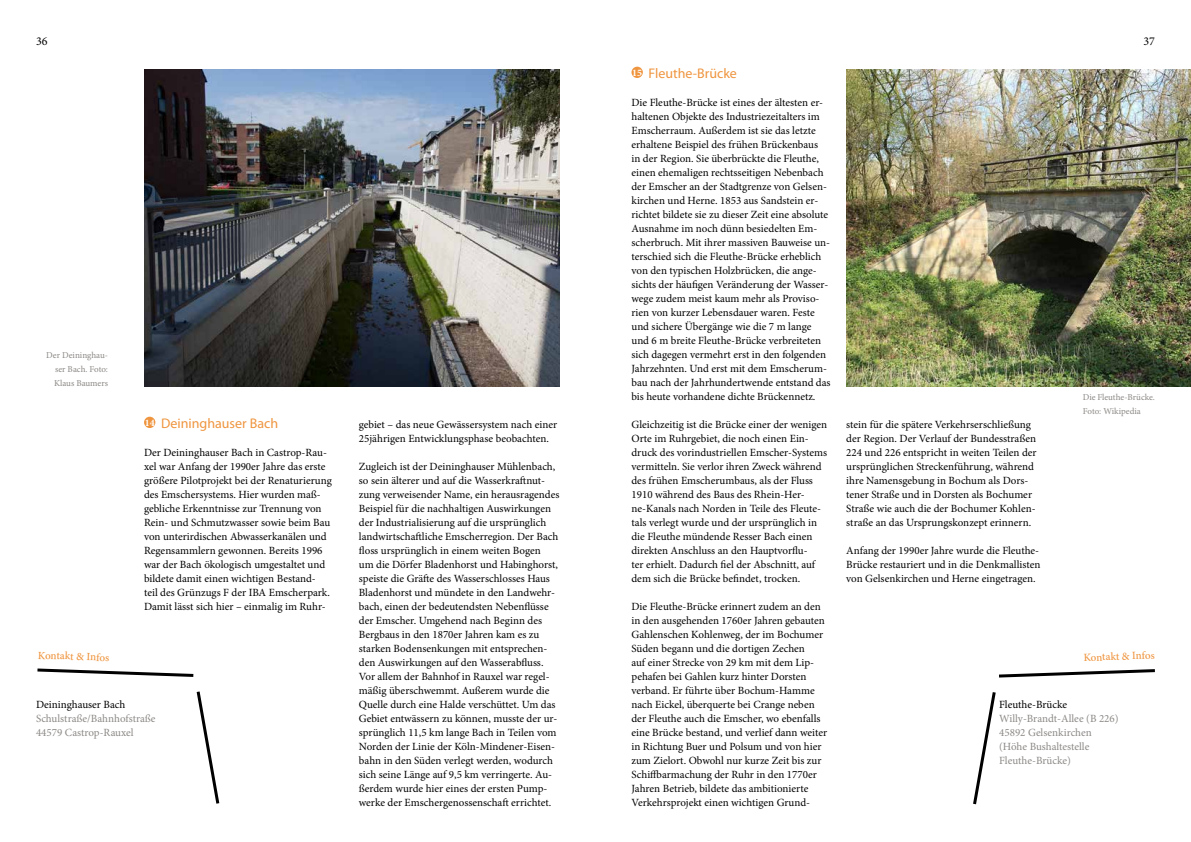
<style>
.page{position:relative;width:1191px;height:842px;background:#fff}
.page>*{position:absolute;margin:0;border:0;box-sizing:border-box;transform-origin:0 0}
.t1{font:14px "Myriad Pro";color:#ef953f}
.t2{font:12px "Minion Pro";color:#000}
.t3{font:11px/14px "Minion Pro";color:#000}
.t4{font:11px/14px "Minion Pro";color:#8c8986}
.t5{font:500 11px "Minion Pro";color:#ef953f}
.t6{font:700 10px "Minion Pro";color:#fff}
.t7{font:9px/14px "Minion Pro";color:#8c8986;text-align:justify}
</style>
<div class="page">
<img style="left:144px;top:69px;width:415px;height:317px">
<div style="left:144px;top:417px;width:11px;height:11px;background:#ef953f;border-radius:50%"></div>
<svg style="left:196px;top:691px;width:24px;height:113px"></svg>
<svg style="left:37px;top:668px;width:157px;height:9px"></svg>
<img style="left:846px;top:69px;width:345px;height:317px">
<svg style="left:999px;top:669px;width:156px;height:9px"></svg>
<svg style="left:973px;top:692px;width:23px;height:113px"></svg>
<div style="left:631px;top:67px;width:12px;height:11px;background:#ef953f;border-radius:50%"></div>
<p class="t2" style="left:36px;top:33px;width:13px">36</p>
<p class="t2" style="left:1143px;top:33px;width:13px">37</p>
<p class="t7" style="left:54px;top:348px;width:55px;text-indent:-8px">Der Deininghau&shy;ser Bach. Foto:<br>Klaus Baumers</p>
<p class="t1" style="left:161px;top:415px;width:119px">Deininghauser Bach</p>
<p class="t3" style="left:144px;top:446px;width:189px">Der Deininghauser Bach in Castrop-Rau&shy;xel war Anfang der 1990er Jahre das erste größere Pilotprojekt bei der Renaturierung des Emschersystems. Hier wurden maß&shy;gebliche Erkenntnisse zur Trennung von Rein- und Schmutzwasser sowie beim Bau von unterirdischen Abwasserkanälen und Regensammlern gewonnen. Bereits 1996 war der Bach ökologisch umgestaltet und bildete damit einen wichtigen Bestand&shy;teil des Grünzugs F der IBA Emscherpark.<br>Damit lässt sich hier – einmalig im Ruhr-</p>
<p class="t6" style="left:145px;top:416px;width:11px">14</p>
<p class="t5" style="left:38px;top:648px;width:73px;rotate:2deg">Kontakt &amp; Infos</p>
<p class="t3" style="left:36px;top:698px;width:91px">Deininghauser Bach</p>
<p class="t4" style="left:36px;top:712px;width:121px">Schulstraße/Bahnhofstraße<br>44579 Castrop-Rauxel</p>
<p class="t3" style="left:359px;top:418px;width:200px">gebiet – das neue Gewässersystem nach einer<br>25jährigen Entwicklungsphase beobachten.</p>
<p class="t3" style="left:359px;top:460px;width:202px">Zugleich ist der Deininghauser Mühlenbach, so sein älterer und auf die Wasserkraftnut&shy;zung verweisender Name, ein herausragendes Beispiel für die nachhaltigen Auswirkungen der Industrialisierung auf die ursprünglich landwirtschaftliche Emscherregion. Der Bach floss ursprünglich in einem weiten Bogen<br>um die Dörfer Bladenhorst und Habinghorst, speiste die Gräfte des Wasserschlosses Haus Bladenhorst und mündete in den Landwehr&shy;bach, einen der bedeutendsten Nebenflüsse der Emscher. Umgehend nach Beginn des Bergbaus in den 1870er Jahren kam es zu starken Bodensenkungen mit entsprechen&shy;den Auswirkungen auf den Wasserabfluss.<br>Vor allem der Bahnhof in Rauxel war regel&shy;mäßig überschwemmt. Außerem wurde die Quelle durch eine Halde verschüttet. Um das Gebiet entwässern zu können, musste der ur&shy;sprünglich 11,5 km lange Bach in Teilen vom Norden der Linie der Köln-Mindener-Eisen&shy;bahn in den Süden verlegt werden, wodurch sich seine Länge auf 9,5 km verringerte. Au&shy;ßerdem wurde hier eines der ersten Pump&shy;werke der Emschergenossenschaft errichtet.</p>
<p class="t1" style="left:648px;top:65px;width:90px">Fleuthe-Brücke</p>
<p class="t3" style="left:631px;top:96px;width:201px">Die Fleuthe-Brücke ist eines der ältesten er&shy;haltenen Objekte des Industriezeitalters im Emscherraum. Außerdem ist sie das letzte erhaltene Beispiel des frühen Brückenbaus<br>in der Region. Sie überbrückte die Fleuthe, einen ehemaligen rechtsseitigen Nebenbach der Emscher an der Stadtgrenze von Gelsen&shy;kirchen und Herne. 1853 aus Sandstein er&shy;richtet bildete sie zu dieser Zeit eine absolute Ausnahme im noch dünn besiedelten Em&shy;scherbruch. Mit ihrer massiven Bauweise un&shy;terschied sich die Fleuthe-Brücke erheblich von den typischen Holzbrücken, die ange&shy;sichts der häufigen Veränderung der Wasser&shy;wege zudem meist kaum mehr als Proviso&shy;rien von kurzer Lebensdauer waren. Feste und sichere Übergänge wie die 7 m lange und 6 m breite Fleuthe-Brücke verbreiteten sich dagegen vermehrt erst in den folgenden Jahrzehnten. Und erst mit dem Emscherum&shy;bau nach der Jahrhundertwende entstand das bis heute vorhandene dichte Brückennetz.</p>
<p class="t3" style="left:631px;top:418px;width:197px">Gleichzeitig ist die Brücke einer der wenigen Orte im Ruhrgebiet, die noch einen Ein&shy;druck des vorindustriellen Emscher-Systems vermitteln. Sie verlor ihren Zweck während des frühen Emscherumbaus, als der Fluss 1910 während des Baus des Rhein-Her&shy;ne-Kanals nach Norden in Teile des Fleute&shy;tals verlegt wurde und der ursprünglich in die Fleuthe mündende Resser Bach einen direkten Anschluss an den Hauptvorflu-<br>ter erhielt. Dadurch fiel der Abschnitt, auf dem sich die Brücke befindet, trocken.</p>
<p class="t3" style="left:631px;top:600px;width:197px">Die Fleuthe-Brücke erinnert zudem an den in den ausgehenden 1760er Jahren gebauten Gahlenschen Kohlenweg, der im Bochumer Süden begann und die dortigen Zechen<br>auf einer Strecke von 29 km mit dem Lip&shy;pehafen bei Gahlen kurz hinter Dorsten verband. Er führte über Bochum-Hamme nach Eickel, überquerte bei Crange neben der Fleuthe auch die Emscher, wo ebenfalls eine Brücke bestand, und verlief dann weiter in Richtung Buer und Polsum und von hier zum Zielort. Obwohl nur kurze Zeit bis zur Schiffbarmachung der Ruhr in den 1770er Jahren Betrieb, bildete das ambitionierte Verkehrsprojekt einen wichtigen Grund-</p>
<p class="t6" style="left:632px;top:66px;width:11px">15</p>
<p class="t3" style="left:846px;top:418px;width:192px">stein für die spätere Verkehrserschließung der Region. Der Verlauf der Bundesstraßen 224 und 226 entspricht in weiten Teilen der ursprünglichen Streckenführung, während ihre Namensgebung in Bochum als Dors&shy;tener Straße und in Dorsten als Bochumer Straße wie auch die der Bochumer Kohlen&shy;straße an das Ursprungskonzept erinnern.</p>
<p class="t3" style="left:846px;top:544px;width:196px;text-align:justify">Anfang der 1990er Jahre wurde die Fleuthe-Brücke restauriert und in die Denkmallisten von Gelsenkirchen und Herne eingetragen.</p>
<p class="t7" style="left:1083px;top:390px;width:73px">Die Fleuthe-Brücke.<br>Foto: Wikipedia</p>
<p class="t5" style="left:1083px;top:650px;width:73px;rotate:-2deg">Kontakt &amp; Infos</p>
<p class="t3" style="left:999px;top:698px;width:69px">Fleuthe-Brücke</p>
<p class="t4" style="left:999px;top:712px;width:121px">Willy-Brandt-Allee (B 226)<br>45892 Gelsenkirchen (Höhe Bushaltestelle<br>Fleuthe-Brücke)</p>
</div>
